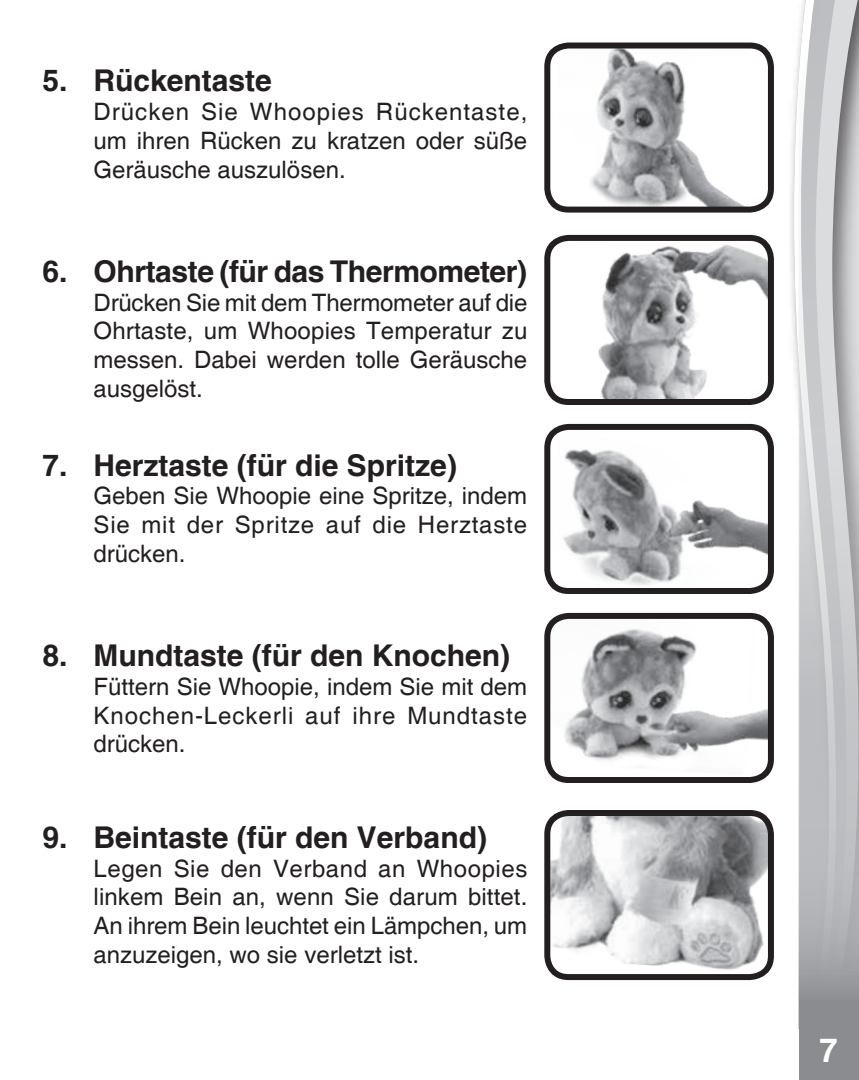
<style>
.page{position:relative;width:859px;height:1080px;background:#fff}
.page>*{position:absolute;margin:0;border:0;box-sizing:border-box;transform-origin:0 0}
.t1{font:700 33px "Helvetica";color:#fff}
.t2{font:700 30px "Helvetica";color:#231f20}
.t3{font:24px/28.8px "Helvetica";color:#231f20;text-align:justify}
.s1{font-size:27px}
.s2{font-style:inherit}
</style>
<div class="page">
<svg style="left:793px;top:45px;width:6px;height:984px"></svg>
<svg style="left:799px;top:0;width:60px;height:1080px;background:#bebfc1"></svg>
<img style="left:554px;top:50px;width:207px;height:156px">
<div style="left:544px;top:43px;width:230px;height:170px;border:6px solid #231f20;border-radius:21px"></div>
<img style="left:551px;top:242px;width:216px;height:156px">
<div style="left:544px;top:235px;width:230px;height:170px;border:6px solid #231f20;border-radius:21px"></div>
<img style="left:551px;top:620px;width:216px;height:156px">
<div style="left:544px;top:613px;width:230px;height:170px;border:6px solid #231f20;border-radius:21px"></div>
<img style="left:551px;top:431px;width:216px;height:156px">
<div style="left:544px;top:424px;width:230px;height:170px;border:6px solid #231f20;border-radius:21px"></div>
<img style="left:551px;top:817px;width:216px;height:155px">
<div style="left:544px;top:810px;width:230px;height:170px;border:6px solid #231f20;border-radius:21px"></div>
<p class="t2" style="left:43px;top:62px;width:231px">5. Rückentaste</p>
<p class="t3" style="left:94px;top:98px;width:435px">Drücken Sie Whoopies Rückentaste, um ihren Rücken zu kratzen oder süße Geräusche auszulösen.</p>
<p class="t2" style="left:43px;top:253px;width:486px">6. Ohrtaste (für das Thermometer)</p>
<p class="t3" style="left:94px;top:289px;width:435px">Drücken Sie mit dem Thermometer auf die Ohrtaste, um Whoopies Temperatur zu messen. Dabei werden tolle Geräusche ausgelöst.</p>
<p class="t2" style="left:43px;top:447px;width:416px">7. Herztaste (für die Spritze)</p>
<p class="t3" style="left:94px;top:482px;width:435px">Geben Sie Whoopie eine Spritze, indem Sie mit der Spritze auf die Herztaste drücken.</p>
<p class="t2" style="left:43px;top:637px;width:469px">8. Mundtaste (für den Knochen)</p>
<p class="t3" style="left:94px;top:673px;width:435px">Füttern Sie Whoopie, indem Sie mit dem Knochen-Leckerli auf ihre Mundtaste drücken.</p>
<p class="t2" style="left:43px;top:819px;width:446px">9. Beintaste (für den Verband)</p>
<p class="t3" style="left:94px;top:855px;width:435px">Legen Sie den Verband an Whoopies linkem Bein an, wenn Sie darum bittet.<br>An ihrem Bein leuchtet ein Lämpchen, um anzuzeigen, wo sie verletzt ist.</p>
<h1 class="t1" style="left:820px;top:1021px;width:25px">7 <span class="s1">7</span><span class="s2">7</span></h1>
</div>
